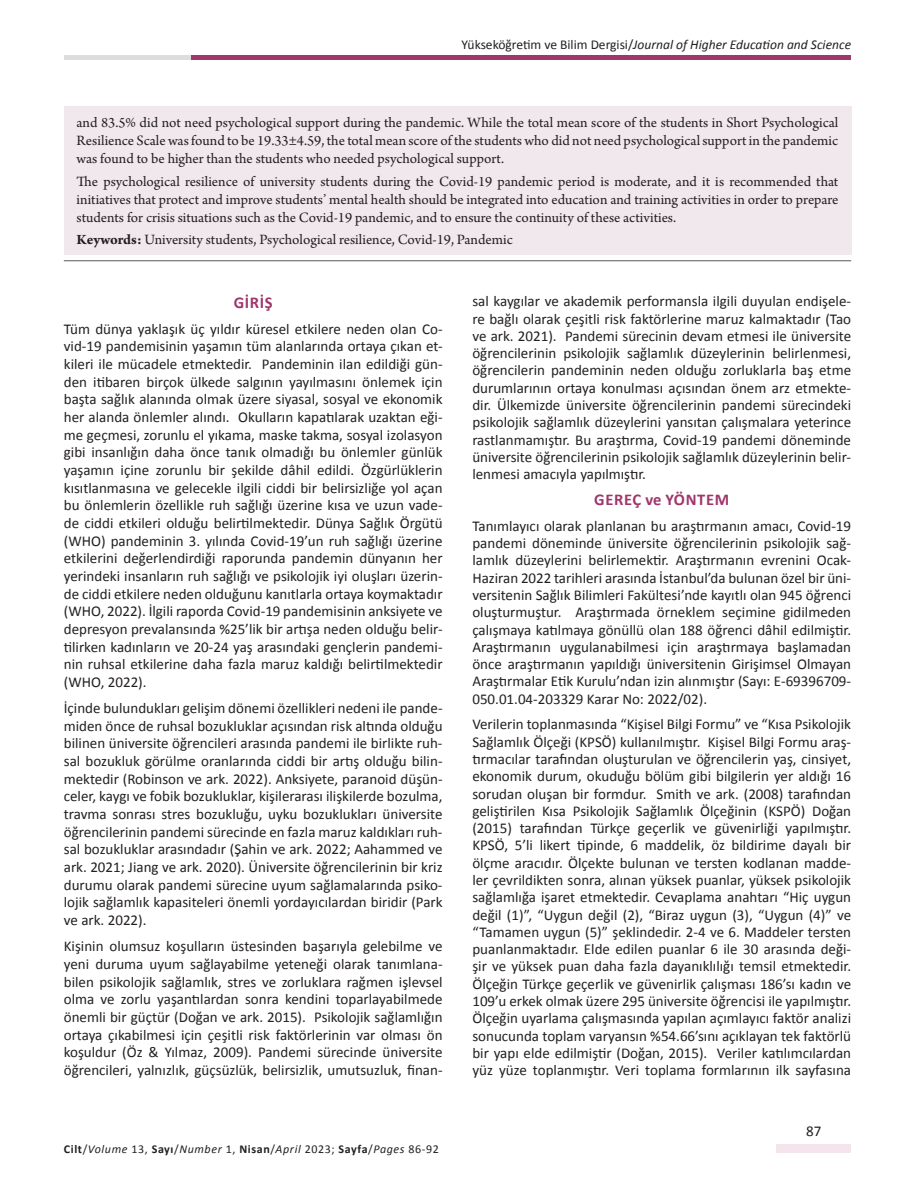
<style>
.page{position:relative;width:915px;height:1191px;background:#fff}
.page>*{position:absolute;margin:0;border:0;box-sizing:border-box;transform-origin:0 0}
.t1{font:700 16.5px "Calibri";letter-spacing:.04em;color:#9f366c}
.t2{font:15px/17.2px "Calibri";color:#231f20;text-align:justify}
.t3{font:15px/18px "Arno Pro";color:#231f20;text-align:justify}
.t4{font:italic 13.5px "Calibri";color:#231f20}
.t5{font:italic 12px "Calibri";letter-spacing:.05em;color:#231f20}
.s1{font-style:normal}
.s2{font-weight:700}
.s3{font-weight:700;font-style:normal}
</style>
<div class="page">
<div style="left:776px;top:1144px;width:74px;height:8px;background:#f3e5eb"></div>
<div style="left:64px;top:55px;width:132px;height:5px;background:#dcdddf"></div>
<div style="left:191px;top:55px;width:659px;height:5px;background:#9f366c"></div>
<div style="left:64px;top:106px;width:786px;height:149px;background:#f1e8ed"></div>
<hr style="left:64px;top:260px;width:786px;height:1px;background:#57585a">
<p class="t4" style="left:461px;top:36px;width:391px"><span class="s1">Yükseköğretim ve Bilim Dergisi/</span>Journal of Higher Education and Science</p>
<p class="t3" style="left:77px;top:115px;width:763px">and 83.5% did not need psychological support during the pandemic. While the total mean score of the students in Short Psychological Resilience Scale was found to be 19.33±4.59, the total mean score of the students who did not need psychological support in the pandemic was found to be higher than the students who needed psychological support.</p>
<p class="t3" style="left:77px;top:173px;width:763px">The psychological resilience of university students during the Covid-19 pandemic period is moderate, and it is recommended that initiatives that protect and improve students’ mental health should be integrated into education and training activities in order to prepare students for crisis situations such as the Covid-19 pandemic, and to ensure the continuity of these activities.</p>
<p class="t3" style="left:77px;top:231px;width:437px"><span class="s2">Keywords:</span> University students, Psychological resilience, Covid-19, Pandemic</p>
<p class="t1" style="left:234px;top:291px;width:40px">GIRIŞ</p>
<p class="t2" style="left:64px;top:320px;width:380px;line-height:17.7px">Tüm dünya yaklaşık üç yıldır küresel etkilere neden olan Co&shy;vid-19 pandemisinin yaşamın tüm alanlarında ortaya çıkan et&shy;kileri ile mücadele etmektedir. Pandeminin ilan edildiği gün&shy;den itibaren birçok ülkede salgının yayılmasını önlemek için başta sağlık alanında olmak üzere siyasal, sosyal ve ekonomik her alanda önlemler alındı. Okulların kapatılarak uzaktan eği&shy;me geçmesi, zorunlu el yıkama, maske takma, sosyal izolasyon gibi insanlığın daha önce tanık olmadığı bu önlemler günlük yaşamın içine zorunlu bir şekilde dâhil edildi. Özgürlüklerin kısıtlanmasına ve gelecekle ilgili ciddi bir belirsizliğe yol açan bu önlemlerin özellikle ruh sağlığı üzerine kısa ve uzun vade&shy;de ciddi etkileri olduğu belirtilmektedir. Dünya Sağlık Örgütü (WHO) pandeminin 3. yılında Covid-19’un ruh sağlığı üzerine etkilerini değerlendirdiği raporunda pandemin dünyanın her yerindeki insanların ruh sağlığı ve psikolojik iyi oluşları üzerin&shy;de ciddi etkilere neden olduğunu kanıtlarla ortaya koymaktadır (WHO, 2022). İlgili raporda Covid-19 pandemisinin anksiyete ve depresyon prevalansında %25’lik bir artışa neden olduğu belir&shy;tilirken kadınların ve 20-24 yaş arasındaki gençlerin pandemi&shy;nin ruhsal etkilerine daha fazla maruz kaldığı belirtilmektedir (WHO, 2022).</p>
<p class="t2" style="left:64px;top:699px;width:380px;line-height:17.7px">İçinde bulundukları gelişim dönemi özellikleri nedeni ile pande&shy;miden önce de ruhsal bozukluklar açısından risk altında olduğu bilinen üniversite öğrencileri arasında pandemi ile birlikte ruh&shy;sal bozukluk görülme oranlarında ciddi bir artış olduğu bilin&shy;mektedir (Robinson ve ark. 2022). Anksiyete, paranoid düşün&shy;celer, kaygı ve fobik bozukluklar, kişilerarası ilişkilerde bozulma, travma sonrası stres bozukluğu, uyku bozuklukları üniversite öğrencilerinin pandemi sürecinde en fazla maruz kaldıkları ruh&shy;sal bozukluklar arasındadır (Şahin ve ark. 2022; Aahammed ve ark. 2021; Jiang ve ark. 2020). Üniversite öğrencilerinin bir kriz durumu olarak pandemi sürecine uyum sağlamalarında psiko&shy;lojik sağlamlık kapasiteleri önemli yordayıcılardan biridir (Park ve ark. 2022).</p>
<p class="t2" style="left:64px;top:937px;width:380px;line-height:17.7px">Kişinin olumsuz koşulların üstesinden başarıyla gelebilme ve yeni duruma uyum sağlayabilme yeteneği olarak tanımlana&shy;bilen psikolojik sağlamlık, stres ve zorluklara rağmen işlevsel olma ve zorlu yaşantılardan sonra kendini toparlayabilmede önemli bir güçtür (Doğan ve ark. 2015). Psikolojik sağlamlığın ortaya çıkabilmesi için çeşitli risk faktörlerinin var olması ön koşuldur (Öz &amp; Yılmaz, 2009). Pandemi sürecinde üniversite öğrencileri, yalnızlık, güçsüzlük, belirsizlik, umutsuzluk, finan-</p>
<p class="t5" style="left:64px;top:1140px;width:376px"><span class="s3">Cilt</span><span class="s1">/</span>Volume <span class="s1">13,</span> <span class="s3">Sayı</span><span class="s1">/</span>Number <span class="s1">1,</span> <span class="s3">Nisan</span><span class="s1">/</span>April <span class="s1">2023;</span> <span class="s3">Sayfa</span><span class="s1">/</span>Pages <span class="s1">86-92</span></p>
<p class="t2" style="left:472px;top:293px;width:380px">sal kaygılar ve akademik performansla ilgili duyulan endişele&shy;re bağlı olarak çeşitli risk faktörlerine maruz kalmaktadır (Tao ve ark. 2021). Pandemi sürecinin devam etmesi ile üniversite öğrencilerinin psikolojik sağlamlık düzeylerinin belirlenmesi, öğrencilerin pandeminin neden olduğu zorluklarla baş etme durumlarının ortaya konulması açısından önem arz etmekte&shy;dir. Ülkemizde üniversite öğrencilerinin pandemi sürecindeki psikolojik sağlamlık düzeylerini yansıtan çalışmalara yeterince rastlanmamıştır. Bu araştırma, Covid-19 pandemi döneminde üniversite öğrencilerinin psikolojik sağlamlık düzeylerinin belir&shy;lenmesi amacıyla yapılmıştır.</p>
<p class="t1" style="left:594px;top:489px;width:136px">GEREÇ ve YÖNTEM</p>
<p class="t2" style="left:472px;top:517px;width:380px">Tanımlayıcı olarak planlanan bu araştırmanın amacı, Covid-19 pandemi döneminde üniversite öğrencilerinin psikolojik sağ&shy;lamlık düzeylerini belirlemektir. Araştırmanın evrenini Ocak-Haziran 2022 tarihleri arasında İstanbul’da bulunan özel bir üni&shy;versitenin Sağlık Bilimleri Fakültesi’nde kayıtlı olan 945 öğrenci oluşturmuştur. Araştırmada örneklem seçimine gidilmeden çalışmaya katılmaya gönüllü olan 188 öğrenci dâhil edilmiştir.<br>Araştırmanın uygulanabilmesi için araştırmaya başlamadan önce araştırmanın yapıldığı üniversitenin Girişimsel Olmayan Araştırmalar Etik Kurulu’ndan izin alınmıştır (Sayı: E-69396709- 050.01.04-203329 Karar No: 2022/02).</p>
<p class="t2" style="left:472px;top:716px;width:380px">Verilerin toplanmasında “Kişisel Bilgi Formu” ve “Kısa Psikolojik Sağlamlık Ölçeği (KPSÖ) kullanılmıştır. Kişisel Bilgi Formu araş&shy;tırmacılar tarafından oluşturulan ve öğrencilerin yaş, cinsiyet, ekonomik durum, okuduğu bölüm gibi bilgilerin yer aldığı 16 sorudan oluşan bir formdur. Smith ve ark. (2008) tarafından geliştirilen Kısa Psikolojik Sağlamlık Ölçeğinin (KSPÖ) Doğan (2015) tarafından Türkçe geçerlik ve güvenirliği yapılmıştır.<br>KPSÖ, 5’li likert tipinde, 6 maddelik, öz bildirime dayalı bir ölçme aracıdır. Ölçekte bulunan ve tersten kodlanan madde&shy;ler çevrildikten sonra, alınan yüksek puanlar, yüksek psikolojik sağlamlığa işaret etmektedir. Cevaplama anahtarı “Hiç uygun değil (1)”, “Uygun değil (2), “Biraz uygun (3), “Uygun (4)” ve “Tamamen uygun (5)” şeklindedir. 2-4 ve 6. Maddeler tersten puanlanmaktadır. Elde edilen puanlar 6 ile 30 arasında deği&shy;şir ve yüksek puan daha fazla dayanıklılığı temsil etmektedir.<br>Ölçeğin Türkçe geçerlik ve güvenirlik çalışması 186’sı kadın ve 109’u erkek olmak üzere 295 üniversite öğrencisi ile yapılmıştır.<br>Ölçeğin uyarlama çalışmasında yapılan açımlayıcı faktör analizi sonucunda toplam varyansın %54.66’sını açıklayan tek faktörlü bir yapı elde edilmiştir (Doğan, 2015). Veriler katılımcılardan yüz yüze toplanmıştır. Veri toplama formlarının ilk sayfasına</p>
<p class="t2" style="left:806px;top:1122px;width:17px">87</p>
</div>
